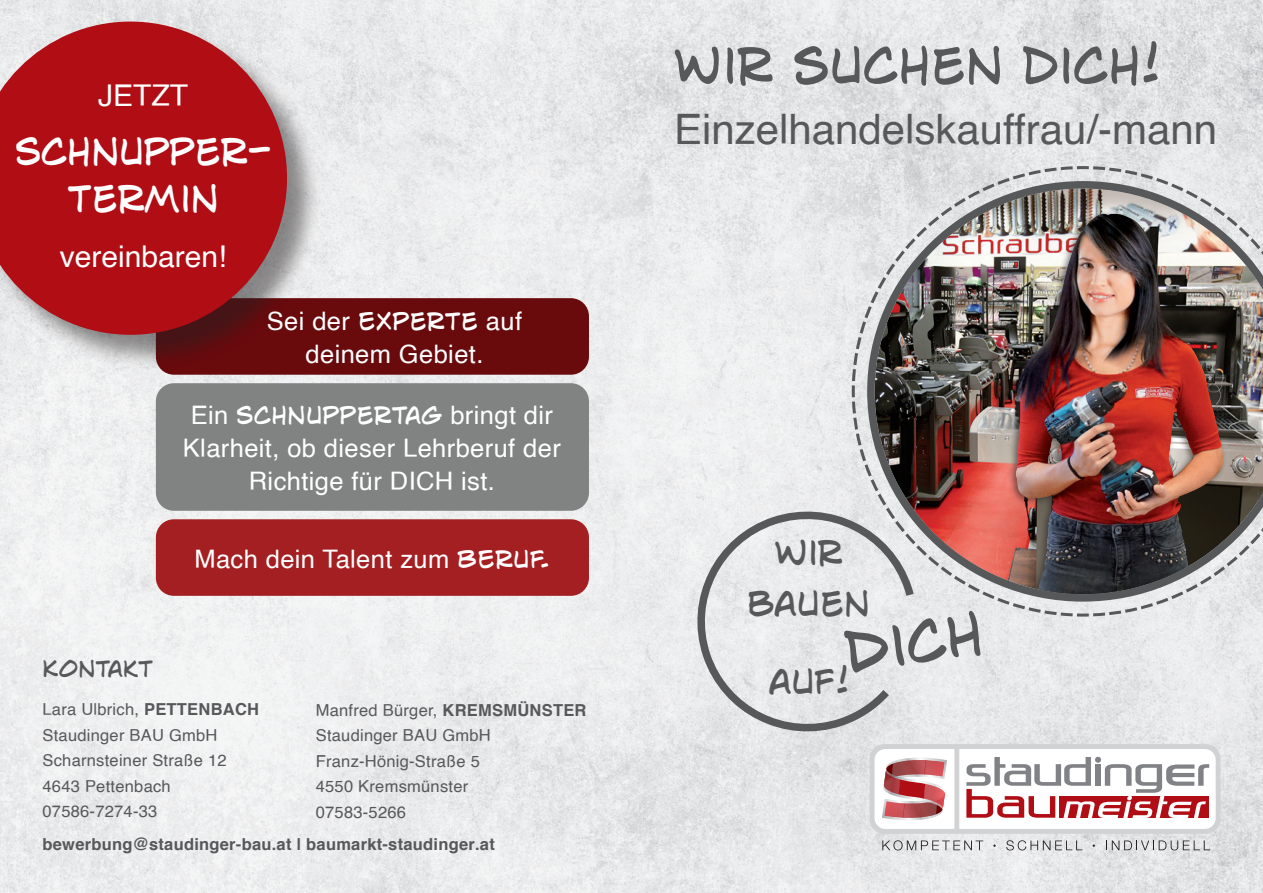
<style>
.page{position:relative;width:1263px;height:893px;background:#fff}
.page>*{position:absolute;margin:0;border:0;box-sizing:border-box;transform-origin:0 0}
.Hauptüberschrift{font:60px "Lint Mc Cree Intl BB";color:#57585a}
.Hauptüberschrift-2{font:52.5px "Lint Mc Cree Intl BB";color:#57585a}
.Hauptüberschrift-3{font:42px "Helvetica";color:#57585a}
.Hauptüberschrift-4{font:39px/46.8px "Lint Mc Cree Intl BB";color:#fff;text-align:center}
.Überschriften_text{font:36px "Lint Mc Cree Intl BB";color:#57585a}
.Ü2{font:30px "Helvetica";color:#fff}
.Text{font:25.5px/33px "Helvetica";letter-spacing:.015em;color:#fff;text-align:center}
.Überschriften_text-2{font:24px "Lint Mc Cree Intl BB";color:#57585a}
.Text-2{font:16.5px "Helvetica";letter-spacing:.015em;color:#57585a}
.Text-3{font:700 16.5px "Helvetica";letter-spacing:.015em;color:#57585a}
.s1{font-family:"Lint Mc Cree Intl BB"}
.s2{font-weight:700}
</style>
<div class="page">
<img style="left:0;top:0;width:1263px;height:893px">
<svg style="left:850px;top:165px;width:413px;height:453px;background:#dcddde"></svg>
<img style="left:867px;top:181px;width:396px;height:421px">
<div style="left:870px;top:744px;width:350px;height:90px;background:#d1d2d4;border-radius:15px"></div>
<svg style="left:882px;top:840px;width:101px;height:10px"></svg>
<svg style="left:1006px;top:840px;width:76px;height:10px"></svg>
<svg style="left:1106px;top:840px;width:104px;height:10px"></svg>
<svg style="left:874px;top:749px;width:342px;height:80px;background:#dfc2c3"></svg>
<svg style="left:688px;top:502px;width:231px;height:239px;background:#dcdcde"></svg>
<div style="left:156px;top:298px;width:433px;height:77px;background:#690a0d;border-radius:18px"></div>
<div style="left:156px;top:383px;width:433px;height:128px;background:#818383;border-radius:18px"></div>
<div style="left:156px;top:519px;width:433px;height:77px;background:#a31f22;border-radius:18px"></div>
<div style="left:0;top:22px;width:323px;height:349px;background:#231f20;opacity:.5"></div>
<svg style="left:0;top:22px;width:287px;height:313px;background:#b1282f"></svg>
<p class="Ü2" style="left:98px;top:72px;width:91px">JETZT</p>
<p class="Hauptüberschrift-4" style="left:15px;top:125px;width:258px">SCHNUPPER-<br>TERMIN</p>
<p class="Ü2" style="left:60px;top:234px;width:168px">vereinbaren!</p>
<p class="Text" style="left:267px;top:306px;width:257px">Sei der <span class="s1">EXPERTE</span> auf deinem Gebiet.</p>
<p class="Text" style="left:183px;top:399px;width:379px">Ein <span class="s1">SCHNUPPERTAG</span> bringt dir<br>Klarheit, ob dieser Lehrberuf der<br>Richtige für DICH ist.</p>
<p class="Text" style="left:194px;top:543px;width:356px">Mach dein Talent zum <span class="s1">BERUF.</span></p>
<p class="Überschriften_text-2" style="left:43px;top:653px;width:112px">KONTAKT</p>
<p class="Text-2" style="left:43px;top:697px;width:218px">Lara Ulbrich, <span class="s2">PETTENBACH</span></p>
<p class="Text-2" style="left:43px;top:722px;width:177px">Staudinger BAU GmbH</p>
<p class="Text-2" style="left:43px;top:748px;width:186px">Scharnsteiner Straße 12</p>
<p class="Text-2" style="left:43px;top:773px;width:130px">4643 Pettenbach</p>
<p class="Text-2" style="left:43px;top:799px;width:116px">07586-7274-33</p>
<p class="Text-3" style="left:43px;top:834px;width:454px">bewerbung@staudinger-bau.at | baumarkt-staudinger.at</p>
<p class="Text-2" style="left:316px;top:697px;width:272px">Manfred Bürger, <span class="s2">KREMSMÜNSTER</span></p>
<p class="Text-2" style="left:316px;top:722px;width:177px">Staudinger BAU GmbH</p>
<p class="Text-2" style="left:316px;top:748px;width:166px">Franz-Hönig-Straße 5</p>
<p class="Text-2" style="left:316px;top:773px;width:154px">4550 Kremsmünster</p>
<p class="Text-2" style="left:316px;top:799px;width:92px">07583-5266</p>
<p class="Hauptüberschrift-2" style="left:674px;top:32px;width:487px">WIR SUCHEN DICH!</p>
<p class="Hauptüberschrift-3" style="left:674px;top:97px;width:545px">Einzelhandelskauffrau/-mann</p>
<p class="Überschriften_text" style="left:775px;top:529px;width:69px">WIR</p>
<p class="Überschriften_text" style="left:748px;top:581px;width:124px">BAUEN</p>
<p class="Hauptüberschrift" style="left:840px;top:616px;width:139px;rotate:-9deg">DICH</p>
<p class="Überschriften_text" style="left:769px;top:658px;width:81px">AUF!</p>
</div>
